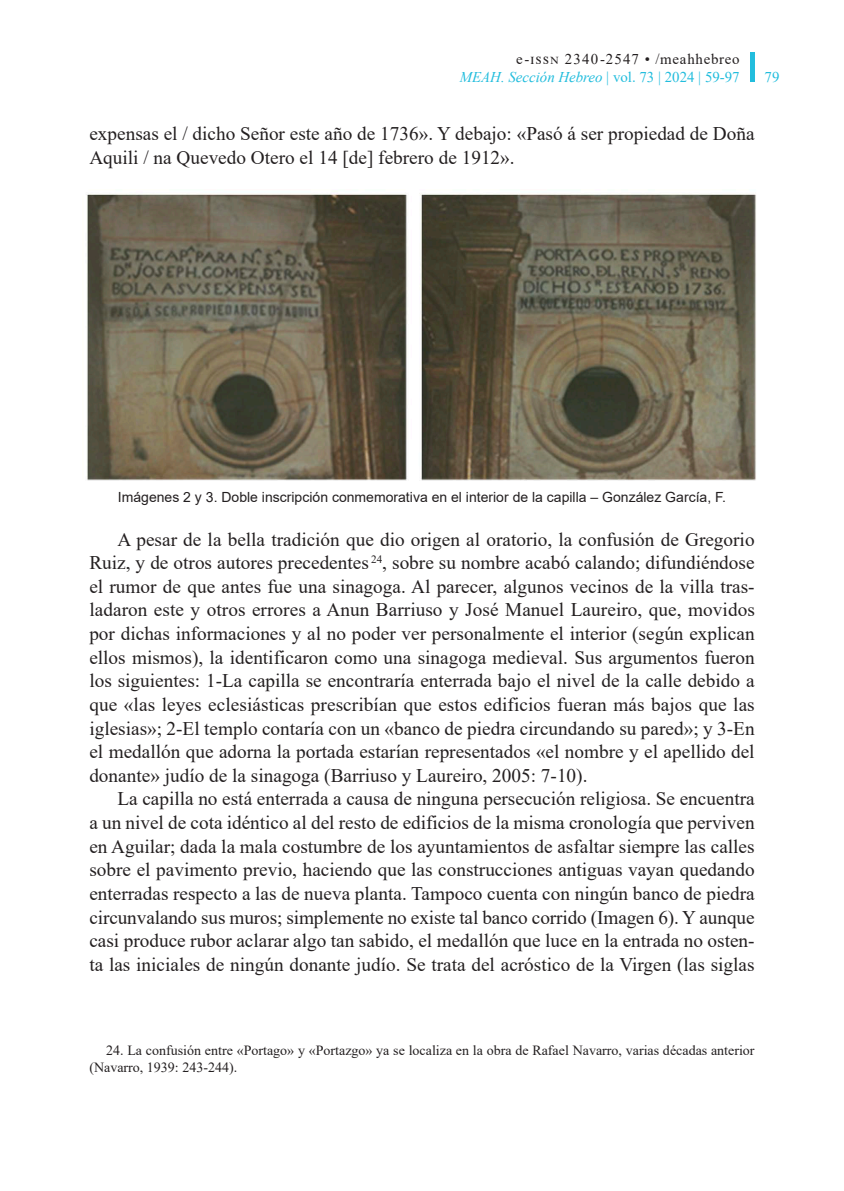
<style>
.page{position:relative;width:844px;height:1191px;background:#fff}
.page>*{position:absolute;margin:0;border:0;box-sizing:border-box;transform-origin:0 0}
.CAJA_GENERAL{font:19.25px/23.6px "Times New Roman";color:#231f20;text-align:justify}
.t1{font:14.88px/17.8px "Times New Roman";letter-spacing:.05em;color:#231f20;text-align:right}
.t2{font:14.88px "Times New Roman";color:#22bddd}
.NOTAS{font:14px/16.8px "Times New Roman";color:#231f20}
.PIE_FOTO{font:14px "Arial";color:#231f20}
.s1{font-style:italic;color:#22bddd}
.s2{color:#22bddd}
</style>
<div class="page">
<div style="left:749px;top:52px;width:5px;height:30px;background:#22bddd"></div>
<img style="left:86px;top:193px;width:670px;height:287px">
<p class="t1" style="left:459px;top:50px;width:281px">e-issn 2340-2547 • /meahhebreo<br><span class="s1">MEAH. Sección Hebreo</span> <span class="s2">| vol. 73 | 2024 | 59-97</span></p>
<p class="t2" style="left:764px;top:66px;width:16px">79</p>
<p class="CAJA_GENERAL" style="left:89px;top:121px;width:666px">expensas el / dicho Señor este año de 1736». Y debajo: «Pasó á ser propiedad de Doña<br>Aquili / na Quevedo Otero el 14 [de] febrero de 1912».</p>
<p class="PIE_FOTO" style="left:118px;top:487px;width:609px">Imágenes 2 y 3. Doble inscripción conmemorativa en el interior de la capilla – González García, F.</p>
<p class="CAJA_GENERAL" style="left:89px;top:526px;width:667px;text-indent:28px">A pesar de la bella tradición que dio origen al oratorio, la confusión de Gregorio Ruiz, y de otros autores precedentes <sup>24</sup>, sobre su nombre acabó calando; difundiéndose el rumor de que antes fue una sinagoga. Al parecer, algunos vecinos de la villa tras&shy;ladaron este y otros errores a Anun Barriuso y José Manuel Laureiro, que, movidos por dichas informaciones y al no poder ver personalmente el interior (según explican ellos mismos), la identificaron como una sinagoga medieval. Sus argumentos fueron los siguientes: 1-La capilla se encontraría enterrada bajo el nivel de la calle debido a que «las leyes eclesiásticas prescribían que estos edificios fueran más bajos que las iglesias»; 2-El templo contaría con un «banco de piedra circundando su pared»; y 3-En el medallón que adorna la portada estarían representados «el nombre y el apellido del donante» judío de la sinagoga (Barriuso y Laureiro, 2005: 7-10).</p>
<p class="CAJA_GENERAL" style="left:89px;top:786px;width:666px;text-indent:28px">La capilla no está enterrada a causa de ninguna persecución religiosa. Se encuentra a un nivel de cota idéntico al del resto de edificios de la misma cronología que perviven en Aguilar; dada la mala costumbre de los ayuntamientos de asfaltar siempre las calles sobre el pavimento previo, haciendo que las construcciones antiguas vayan quedando enterradas respecto a las de nueva planta. Tampoco cuenta con ningún banco de piedra circunvalando sus muros; simplemente no existe tal banco corrido (Imagen 6). Y aunque casi produce rubor aclarar algo tan sabido, el medallón que luce en la entrada no osten&shy;ta las iniciales de ningún donante judío. Se trata del acróstico de la Virgen (las siglas</p>
<p class="NOTAS" style="left:89px;top:1041px;width:666px;text-indent:17px">24. La confusión entre «Portago» y «Portazgo» ya se localiza en la obra de Rafael Navarro, varias décadas anterior (Navarro, 1939: 243-244).</p>
</div>
